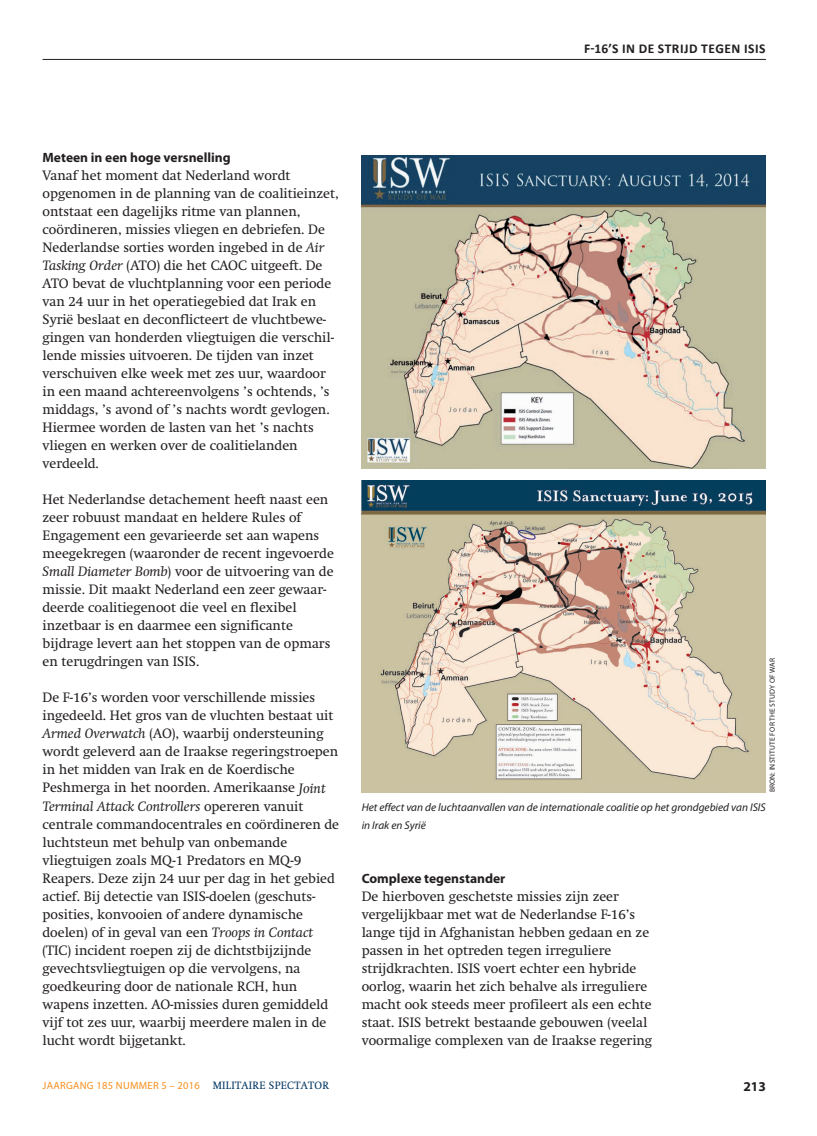
<style>
.page{position:relative;width:817px;height:1136px;background:#fff}
.page>*{position:absolute;margin:0;border:0;box-sizing:border-box;transform-origin:0 0}
.t1{font:13.5px/18px "Swift";color:#231f20}
.t2{font:700 13.5px "Myriad Pro";color:#231f20}
.t3{font:700 13.5px "Calibri";letter-spacing:.04em;color:#231f20}
.t4{font:italic 11.25px/18px "Myriad Pro";color:#231f20}
.t5{font:10.5px "Myriad Pro";letter-spacing:.025em;color:#f68f1e}
.t6{font:7.5px "Myriad Pro";letter-spacing:.02em;color:#231f20}
.s1{font-style:italic}
.s2{font-family:"Swift";color:#003562}
</style>
<div class="page">
<hr style="left:43px;top:59px;width:722px;height:1px;background:#231f20">
<img style="left:361px;top:156px;width:404px;height:312px">
<img style="left:361px;top:480px;width:404px;height:312px">
<p class="t3" style="left:584px;top:40px;width:167px">F-16’S IN DE STRIJD TEGEN ISIS</p>
<p class="t2" style="left:43px;top:150px;width:190px">Meteen in een hoge versnelling</p>
<p class="t1" style="left:43px;top:166px;width:298px">Vanaf het moment dat Nederland wordt opgenomen in de planning van de coalitieinzet, ontstaat een dagelijks ritme van plannen, coördineren, missies vliegen en debriefen. De Nederlandse sorties worden ingebed in de <span class="s1">Air Tasking Order</span> (ATO) die het CAOC uitgeeft. De ATO bevat de vluchtplanning voor een periode van 24 uur in het operatiegebied dat Irak en Syrië beslaat en deconflicteert de vluchtbewe&shy;gingen van honderden vliegtuigen die verschil&shy;lende missies uitvoeren. De tijden van inzet verschuiven elke week met zes uur, waardoor in een maand achtereenvolgens ’s ochtends, ’s middags, ’s avond of ’s nachts wordt gevlogen.<br>Hiermee worden de lasten van het ’s nachts vliegen en werken over de coalitielanden verdeeld.</p>
<p class="t1" style="left:43px;top:490px;width:293px">Het Nederlandse detachement heeft naast een zeer robuust mandaat en heldere Rules of Engagement een gevarieerde set aan wapens meegekregen (waaronder de recent ingevoerde <span class="s1">Small Diameter Bomb</span>) voor de uitvoering van de missie. Dit maakt Nederland een zeer gewaar&shy;deerde coalitiegenoot die veel en flexibel inzetbaar is en daarmee een significante bijdrage levert aan het stoppen van de opmars en terugdringen van ISIS.</p>
<p class="t1" style="left:43px;top:688px;width:298px">De F-16’s worden voor verschillende missies ingedeeld. Het gros van de vluchten bestaat uit <span class="s1">Armed Overwatch</span> (AO), waarbij ondersteuning wordt geleverd aan de Iraakse regeringstroepen in het midden van Irak en de Koerdische Peshmerga in het noorden. Amerikaanse <span class="s1">Joint Terminal Attack Controllers</span> opereren vanuit centrale commandocentrales en coördineren de luchtsteun met behulp van onbemande vliegtuigen zoals MQ-1 Predators en MQ-9<br>Reapers. Deze zijn 24 uur per dag in het gebied actief. Bij detectie van ISIS-doelen (geschuts&shy;posities, konvooien of andere dynamische doelen) of in geval van een <span class="s1">Troops in Contact </span>(TIC) incident roepen zij de dichtstbijzijnde gevechtsvliegtuigen op die vervolgens, na goedkeuring door de nationale RCH, hun wapens inzetten. AO-missies duren gemiddeld vijf tot zes uur, waarbij meerdere malen in de lucht wordt bijgetankt.</p>
<p class="t6" style="left:768px;top:792px;width:136px;rotate:-90deg">Bron: Institute for the Study of War</p>
<p class="t4" style="left:361px;top:797px;width:405px">Het effect van de luchtaanvallen van de internationale coalitie op het grondgebied van ISIS in Irak en Syrië</p>
<p class="t2" style="left:361px;top:870px;width:145px">Complexe tegenstander</p>
<p class="t1" style="left:361px;top:886px;width:292px">De hierboven geschetste missies zijn zeer vergelijkbaar met wat de Nederlandse F-16’s lange tijd in Afghanistan hebben gedaan en ze passen in het optreden tegen irreguliere strijdkrachten. ISIS voert echter een hybride oorlog, waarin het zich behalve als irreguliere macht ook steeds meer profileert als een echte staat. ISIS betrekt bestaande gebouwen (veelal voormalige complexen van de Iraakse regering</p>
<p class="t5" style="left:43px;top:1079px;width:288px">JAARGANG 185 NUMMER 5 – 2016 <span class="s2">MILITAIRE SPECTATOR</span></p>
<p class="t2" style="left:743px;top:1078px;width:24px">213</p>
</div>
